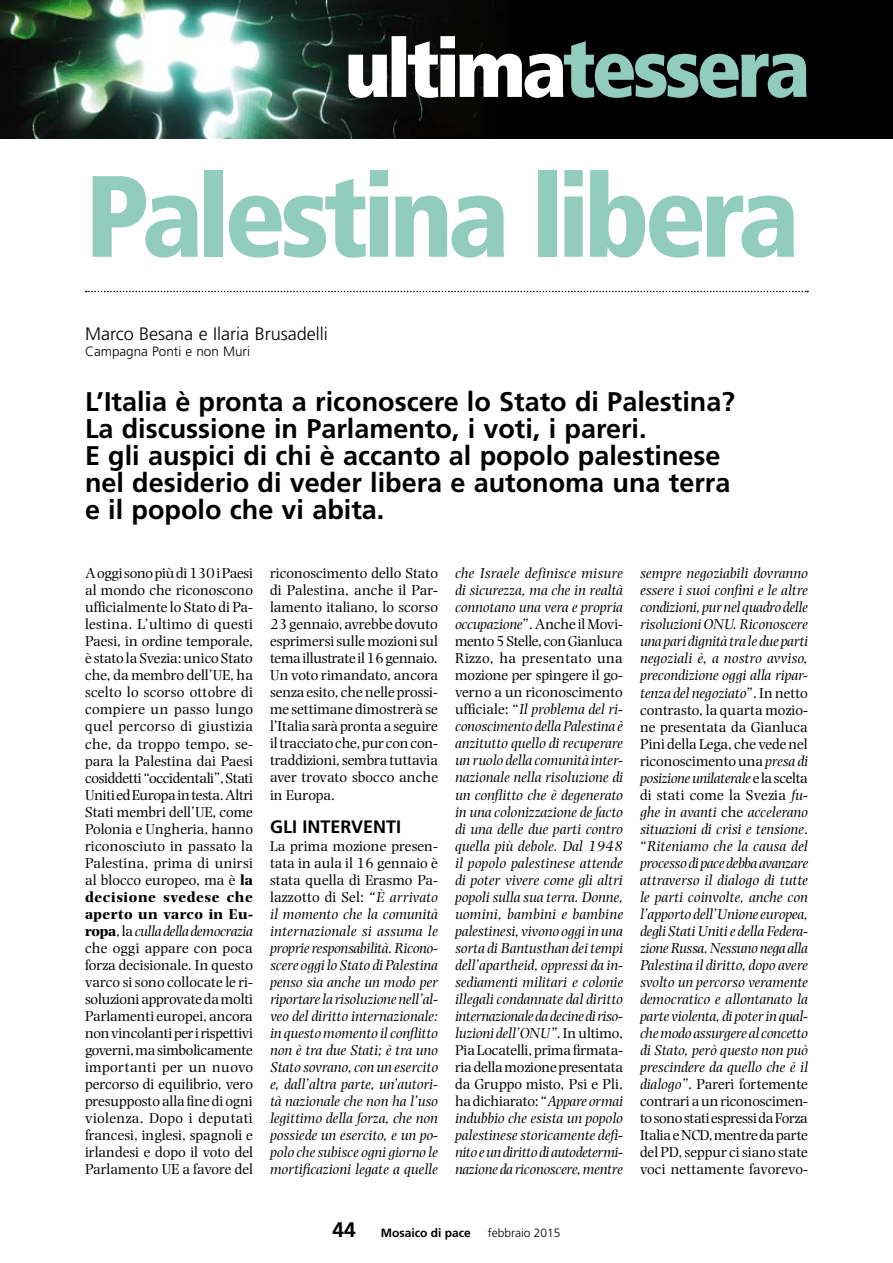
<style>
.page{position:relative;width:893px;height:1263px;background:#fff}
.page>*{position:absolute;margin:0;border:0;box-sizing:border-box;transform-origin:0 0}
.t1{font:900 condensed 115.5px "Frutiger LT Std";letter-spacing:-.05em;color:#91ccbd}
.t2{font:700 27px/27px "Frutiger LT Std";color:#000}
.t3{font:700 21px "Frutiger LT Std";color:#000}
.t4{font:300 18px "Frutiger LT Std";color:#000}
.t5{font:700 18px "Frutiger LT Std";color:#000}
.t6{font:italic 15px/17px "Photina MT Std";color:#000;text-align:justify}
.t7{font:15px/17px "Photina MT Std";color:#000;text-align:justify}
.t8{font:300 13.5px "Frutiger LT Std";color:#000}
.t9{font:700 12px "Frutiger LT Std";color:#000}
.t10{font:300 12px "Frutiger LT Std";color:#000}
.s1{font-weight:700}
.s2{font-style:italic}
.s3{font-style:normal}
</style>
<div class="page">
<img style="left:0;top:0;width:893px;height:139px">
<svg style="left:348px;top:36px;width:459px;height:62px"></svg>
<svg style="left:86px;top:291px;width:722px;height:1px"></svg>
<h1 class="t1" style="left:85px;top:147px;width:716px">Palestina libera</h1>
<p class="t4" style="left:85px;top:323px;width:244px">Marco Besana e Ilaria Brusadelli</p>
<p class="t8" style="left:85px;top:344px;width:167px">Campagna Ponti e non Muri</p>
<h2 class="t2" style="left:85px;top:388px;width:651px">L’Italia è pronta a riconoscere lo Stato di Palestina?<br>La discussione in Parlamento, i voti, i pareri.<br>E gli auspici di chi è accanto al popolo palestinese nel desiderio di veder libera e autonoma una terra e il popolo che vi abita.</h2>
<p class="t7" style="left:85px;top:565px;width:170px">A oggi sonopiù di 130 i Paesi al mondo che riconoscono ufficialmente lo Stato di Pa&shy;lestina. L’ultimo di questi Paesi, in ordine temporale, è stato la Svezia: unico Stato che, da membro dell’UE, ha scelto lo scorso ottobre di compiere un passo lungo quel percorso di giustizia che, da troppo tempo, se&shy;para la Palestina dai Paesi cosiddetti “occidentali”, Stati Uniti ed Europa in testa. Altri Stati membri dell’UE, come Polonia e Ungheria, hanno riconosciuto in passato la Palestina, prima di unirsi al blocco europeo, ma è <span class="s1">la decisione svedese che aperto un varco in Eu&shy;ropa</span>, la <span class="s2">culla della democrazia </span>che oggi appare con poca forza decisionale. In questo varco si sono collocate le ri&shy;soluzioni approvate da molti Parlamenti europei, ancora non vincolanti per i rispettivi governi, ma simbolicamente importanti per un nuovo percorso di equilibrio, vero presupposto alla fine di ogni violenza. Dopo i deputati francesi, inglesi, spagnoli e irlandesi e dopo il voto del Parlamento UE a favore del</p>
<p class="t7" style="left:270px;top:565px;width:170px">riconoscimento dello Stato di Palestina, anche il Par&shy;lamento italiano, lo scorso 23 gennaio, avrebbe dovuto esprimersi sulle mozioni sul tema illustrate il 16 gennaio.<br>Un voto rimandato, ancora senza esito, che nelle prossi&shy;me settimane dimostrerà se l’Italia sarà pronta a seguire il tracciato che, pur con con&shy;traddizioni, sembra tuttavia aver trovato sbocco anche in Europa.</p>
<p class="t5" style="left:270px;top:817px;width:10px">Gli</p>
<p class="t5" style="left:303px;top:817px;width:92px">interventi</p>
<p class="t6" style="left:270px;top:837px;width:170px"><span class="s3">La prima mozione presen&shy;tata in aula il 16 gennaio è stata quella di Erasmo Pa&shy;lazzotto di Sel: “</span>È arrivato il momento che la comunità internazionale si assuma le proprie responsabilità. Ricono&shy;scere oggi lo Stato di Palestina penso sia anche un modo per riportare la risoluzione nell’al&shy;veo del diritto internazionale: in questo momento il conflitto non è tra due Stati; è tra uno Stato sovrano, con un esercito e, dall’altra parte, un’autori&shy;tà nazionale che non ha l’uso legittimo della forza, che non possiede un esercito, e un po&shy;polo che subisce ogni giorno le mortificazioni legate a quelle</p>
<p class="t6" style="left:455px;top:565px;width:170px">che Israele definisce misure di sicurezza, ma che in realtà connotano una vera e propria occupazione<span class="s3">”. Anche ilMovi&shy;mento 5 Stelle, conGianluca Rizzo, ha presentato una mozione per spingere il go&shy;verno a un riconoscimento ufficiale: “</span>Il problema del ri&shy;conoscimento della Palestina è anzitutto quello di recuperare un ruolo della comunità inter&shy;nazionale nella risoluzione di un conflitto che è degenerato in una colonizzazione de facto di una delle due parti contro quella più debole. Dal 1948 il popolo palestinese attende di poter vivere come gli altri popoli sulla sua terra. Donne, uomini, bambini e bambine palestinesi, vivono oggi in una sorta di Bantusthan dei tempi dell’apartheid, oppressi da in&shy;sediamenti militari e colonie illegali condannate dal diritto internazionale da decine di riso&shy;luzioni dell’ONU”<span class="s3">. In ultimo, Pia Locatelli, prima firmata&shy;ria della mozione presentata da Gruppo misto, Psi e Pli, ha dichiarato: “</span>Appare ormai indubbio che esista un popolo palestinese storicamente defi&shy;nito e un diritto di autodetermi&shy;nazione da riconoscere, mentre</p>
<p class="t6" style="left:640px;top:565px;width:170px">sempre negoziabili dovranno essere i suoi confini e le altre condizioni, pur nel quadro delle risoluzioni ONU. Riconoscere una pari dignità tra le due parti negoziali è, a nostro avviso, precondizione oggi alla ripar&shy;tenza del negoziato<span class="s3">”. In netto contrasto, la quarta mozio&shy;ne presentata da Gianluca Pini della Lega, che vede nel riconoscimento una</span> presa di posizione unilaterale<span class="s3">e la scelta di stati come la Svezia</span> fu&shy;ghe in avanti <span class="s3">che</span> accelerano situazioni di crisi e tensione<span class="s3">. “</span>Riteniamo che la causa del processo di pace debba avanzare attraverso il dialogo di tutte le parti coinvolte, anche con l’apporto dell’Unione europea, degli Stati Uniti e della Federa&shy;zione Russa. Nessuno nega alla Palestina il diritto, dopo avere svolto un percorso veramente democratico e allontanato la parte violenta, di poter in qual&shy;che modo assurgere al concetto di Stato, però questo non può prescindere da quello che è il dialogo”<span class="s3">. Pareri fortemente contrari a un riconoscimen&shy;to sono stati espressi da Forza Italia e NCD, mentre da parte del PD, seppur ci siano state voci nettamente favorevo-</span></p>
<h3 class="t3" style="left:333px;top:1217px;width:25px">44</h3>
<p class="t9" style="left:381px;top:1226px;width:91px">Mosaico di pace</p>
<p class="t10" style="left:488px;top:1226px;width:74px">febbraio 2015</p>
</div>
